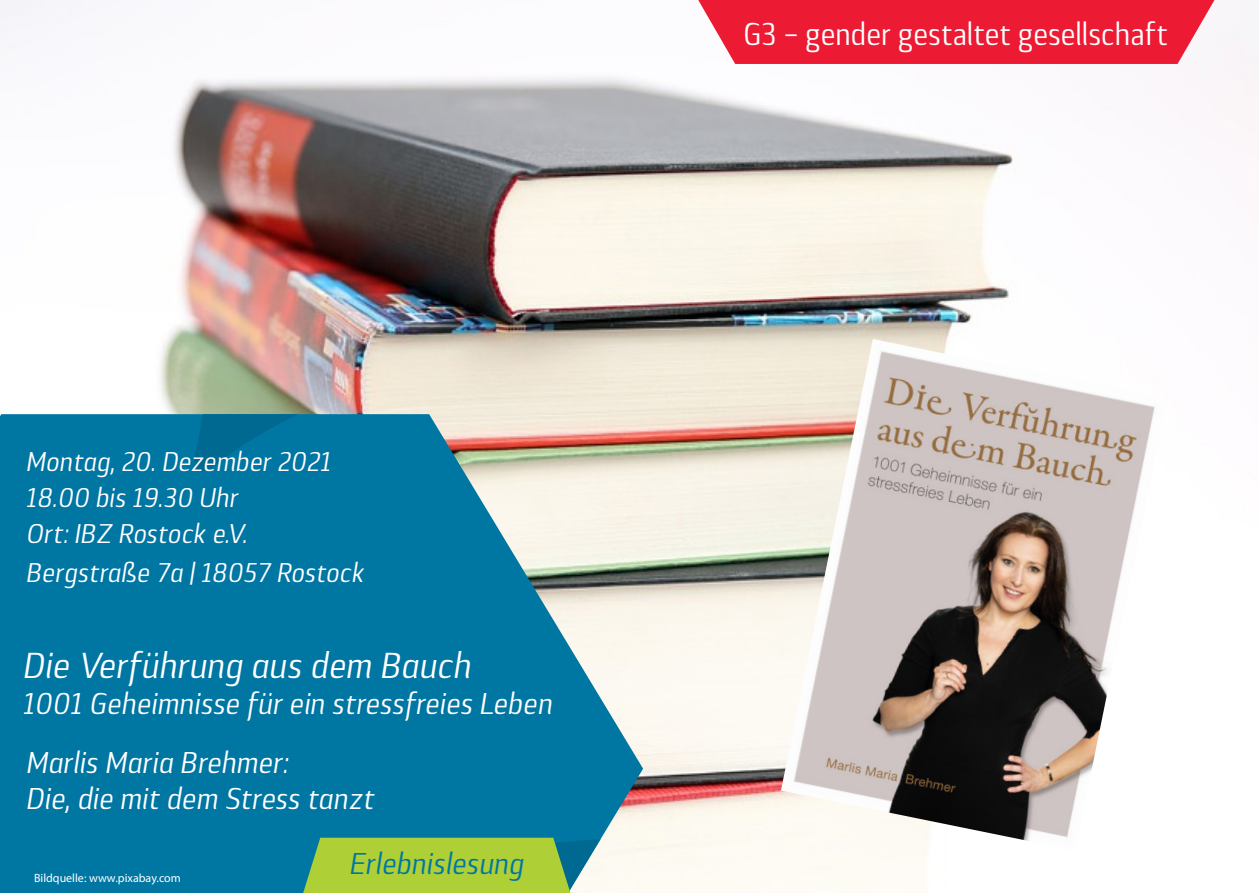
<style>
.page{position:relative;width:1259px;height:893px;background:#fff}
.page>*{position:absolute;margin:0;border:0;box-sizing:border-box;transform-origin:0 0}
.t1{font:italic condensed 36px "Lytiga Pro";color:#fff}
.t2{font:condensed 31.5px "Lytiga Pro";letter-spacing:-.01em;color:#fff}
.t3{font:italic condensed 30px/36px "Lytiga Pro";color:#fff}
.t4{font:italic condensed 30px "Lytiga Pro";color:#0076a3}
.t5{font:italic condensed 27px/36px "Lytiga Pro";color:#fff}
.t6{font:12px "Myriad Pro";color:#fff}
</style>
<div class="page">
<img style="left:0;top:0;width:1259px;height:893px">
<svg style="left:0;top:414px;width:643px;height:479px;background:#2184a9"></svg>
<div style="left:303px;top:838px;width:267px;height:55px;background:#aed036"></div>
<svg style="left:698px;top:0;width:516px;height:64px;background:#ed2941"></svg>
<svg style="left:748px;top:337px;width:17px;height:29px"></svg>
<img style="left:781px;top:339px;width:386px;height:511px">
<p class="t5" style="left:26px;top:443px;width:306px">Montag, 20. Dezember 2021<br>18.00 bis 19.30 Uhr<br>Ort: IBZ Rostock e.V.</p>
<p class="t5" style="left:26px;top:554px;width:340px">Bergstraße 7a | 18057 Rostock</p>
<p class="t1" style="left:22px;top:642px;width:450px">Die Verführung aus dem Bauch</p>
<p class="t3" style="left:22px;top:685px;width:531px">1001 Geheimnisse für ein stressfreies Leben</p>
<p class="t3" style="left:26px;top:745px;width:350px">Marlis Maria Brehmer:<br>Die, die mit dem Stress tanzt</p>
<p class="t6" style="left:34px;top:871px;width:148px">Bildquelle: www.pixabay.com</p>
<p class="t4" style="left:349px;top:845px;width:176px">Erlebnislesung</p>
<p class="t2" style="left:743px;top:14px;width:427px">G3 – gender gestaltet gesellschaft</p>
</div>
